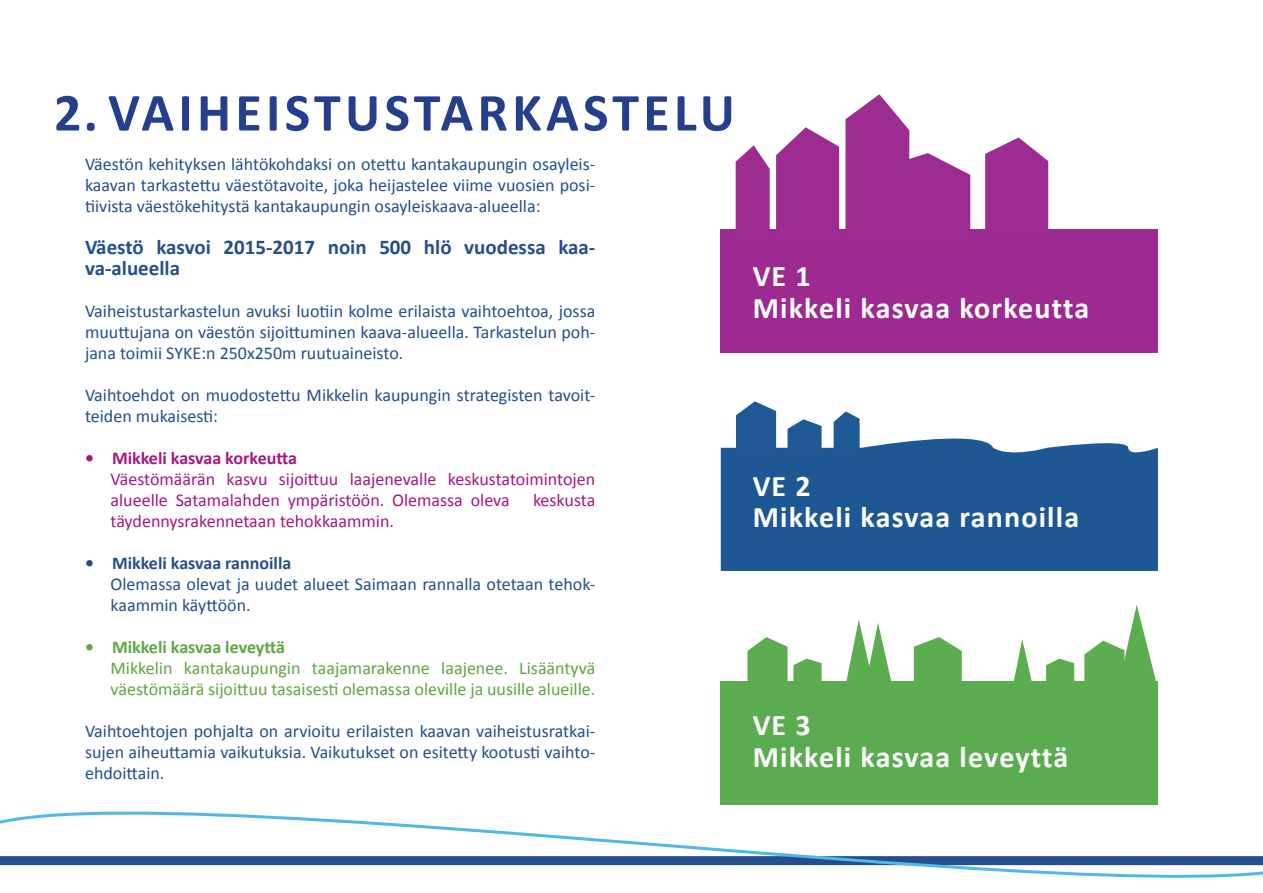
<style>
.page{position:relative;width:1263px;height:893px;background:#fff}
.page>*{position:absolute;margin:0;border:0;box-sizing:border-box;transform-origin:0 0}
.numerot{font:700 54px "Calibri";letter-spacing:.08em;color:#253f8e}
.numerot-2{font:700 30px "Calibri";letter-spacing:.04em;color:#fff}
.Body{font:700 21px/21px "Calibri";color:#244e8d}
.Body-2{font:18px/21px "Calibri";color:#244e8d;text-align:justify}
.Body-3{font:18px/21px "Calibri";color:#a71680}
.Body-4{font:18px/21px "Calibri";color:#5da740}
.t1{font:700 18px "Calibri";color:#a71680}
.t2{font:700 18px "Calibri";color:#244e8d}
.t3{font:700 18px "Calibri";color:#5da740}
</style>
<div class="page">
<svg style="left:0;top:742px;width:1263px;height:136px"></svg>
<div style="left:721px;top:230px;width:437px;height:123px;background:#9d2a90"></div>
<svg style="left:736px;top:145px;width:34px;height:85px;background:#a8469e"></svg>
<svg style="left:776px;top:127px;width:63px;height:103px;background:#a7449d"></svg>
<svg style="left:845px;top:94px;width:125px;height:136px"></svg>
<svg style="left:721px;top:427px;width:437px;height:144px;background:#35699f"></svg>
<div style="left:721px;top:681px;width:437px;height:123px;background:#5bac50"></div>
<svg style="left:736px;top:401px;width:40px;height:58px;background:#3569a0"></svg>
<svg style="left:787px;top:419px;width:34px;height:40px"></svg>
<svg style="left:1046px;top:659px;width:28px;height:22px"></svg>
<svg style="left:914px;top:637px;width:48px;height:44px;background:#71b868"></svg>
<svg style="left:747px;top:637px;width:40px;height:44px;background:#72b869"></svg>
<svg style="left:793px;top:659px;width:28px;height:22px"></svg>
<svg style="left:846px;top:620px;width:46px;height:61px"></svg>
<svg style="left:1014px;top:639px;width:18px;height:42px"></svg>
<svg style="left:1084px;top:605px;width:72px;height:76px"></svg>
<svg style="left:834px;top:411px;width:26px;height:44px"></svg>
<svg style="left:985px;top:137px;width:63px;height:93px;background:#a7439c"></svg>
<p class="numerot" style="left:54px;top:78px;width:682px">2.VAIHEISTUSTARKASTELU</p>
<p class="Body-2" style="left:85px;top:153px;width:512px">Väestön kehityksen lähtökohdaksi on otettu kantakaupungin osayleis&shy;kaavan tarkastettu väestötavoite, joka heijastelee viime vuosien posi&shy;tiivista väestökehitystä kantakaupungin osayleiskaava-alueella:</p>
<p class="Body" style="left:85px;top:236px;width:512px">Väestö kasvoi 2015-2017 noin 500 hlö vuodessa kaa&shy;va-alueella</p>
<p class="Body-2" style="left:85px;top:300px;width:512px">Vaiheistustarkastelun avuksi luotiin kolme erilaista vaihtoehtoa, jossa muuttujana on väestön sijoittuminen kaava-alueella. Tarkastelun poh&shy;jana toimii SYKE:n 250x250m ruutuaineisto.</p>
<p class="Body-2" style="left:85px;top:384px;width:512px">Vaihtoehdot on muodostettu Mikkelin kaupungin strategisten tavoit&shy;teiden mukaisesti:</p>
<p class="t1" style="left:85px;top:446px;width:213px">• Mikkeli kasvaa korkeutta</p>
<p class="Body-3" style="left:111px;top:468px;width:486px">Väestömäärän kasvu sijoittuu laajenevalle keskustatoimintojen alueelle Satamalahden ympäristöön. Olemassa oleva</p>
<p class="Body-3" style="left:533px;top:489px;width:64px">keskusta</p>
<p class="Body-3" style="left:111px;top:510px;width:285px">täydennysrakennetaan tehokkaammin.</p>
<p class="t2" style="left:85px;top:551px;width:208px">• Mikkeli kasvaa rannoilla</p>
<p class="Body-2" style="left:111px;top:573px;width:486px">Olemassa olevat ja uudet alueet Saimaan rannalla otetaan tehok&shy;kaammin käyttöön.</p>
<p class="t3" style="left:85px;top:635px;width:202px">• Mikkeli kasvaa leveyttä</p>
<p class="Body-4" style="left:111px;top:657px;width:486px">Mikkelin kantakaupungin taajamarakenne laajenee. Lisääntyvä väestömäärä sijoittuu tasaisesti olemassa oleville ja uusille alueille.</p>
<p class="Body-2" style="left:85px;top:720px;width:512px">Vaihtoehtojen pohjalta on arvioitu erilaisten kaavan vaiheistusratkai&shy;sujen aiheuttamia vaikutuksia. Vaikutukset on esitetty kootusti vaihto&shy;ehdoittain.</p>
<p class="numerot-2" style="left:753px;top:257px;width:59px">VE 1</p>
<p class="numerot-2" style="left:753px;top:288px;width:338px">Mikkeli kasvaa korkeutta</p>
<p class="numerot-2" style="left:753px;top:467px;width:59px">VE 2</p>
<p class="numerot-2" style="left:753px;top:498px;width:328px">Mikkeli kasvaa rannoilla</p>
<p class="numerot-2" style="left:753px;top:706px;width:59px">VE 3</p>
<p class="numerot-2" style="left:753px;top:737px;width:317px">Mikkeli kasvaa leveyttä</p>
</div>
